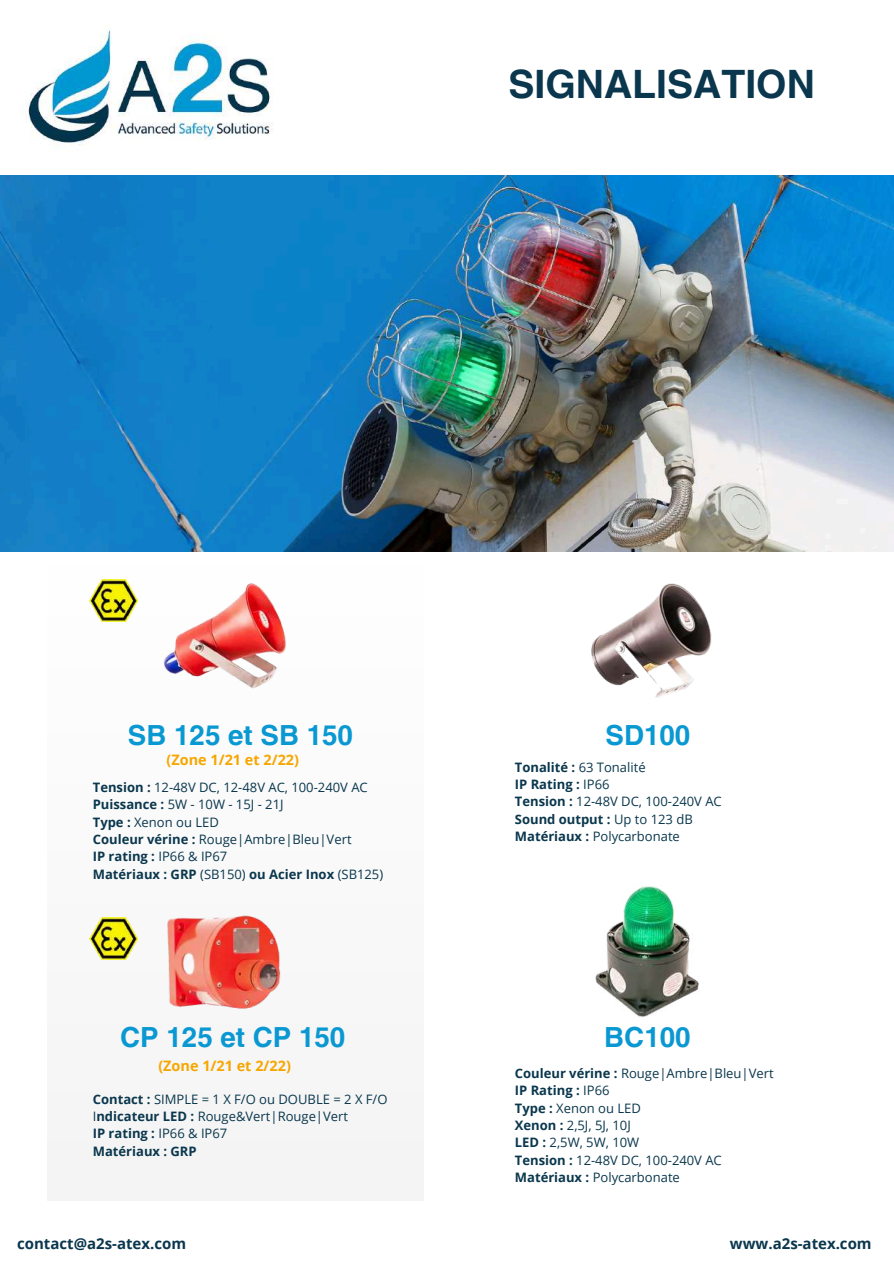
<style>
.page{position:relative;width:894px;height:1264px;background:#fff}
.page>*{position:absolute;margin:0;border:0;box-sizing:border-box;transform-origin:0 0}
.t1{font:700 39.15px "Helvetica LT Pro";color:#0a374d}
.t2{font:700 27.75px "Helvetica LT Pro";color:#0998d2}
.t3{font:700 15px "Open Sans";color:#0a374d}
.t4{font:700 14.4px "Open Sans";color:#f7a600}
.t5{font:13.05px/17.4px "Open Sans";color:#0a374d}
.s1{font-weight:700}
</style>
<div class="page">
<img style="left:28px;top:29px;width:244px;height:119px">
<img style="left:0;top:176px;width:893px;height:375px">
<img style="left:167px;top:915px;width:114px;height:94px">
<img style="left:163px;top:583px;width:123px;height:106px">
<img style="left:591px;top:583px;width:121px;height:115px">
<img style="left:595px;top:886px;width:104px;height:131px">
<img style="left:89px;top:579px;width:49px;height:42px">
<img style="left:89px;top:917px;width:49px;height:42px">
<h1 class="t1" style="left:508px;top:70px;width:308px">SIGNALISATION</h1>
<h2 class="t2" style="left:128px;top:725px;width:226px">SB 125 et SB 150</h2>
<p class="t4" style="left:166px;top:749px;width:134px">(Zone 1/21 et 2/22)</p>
<p class="t5" style="left:93px;top:778px;width:292px"><span class="s1">Tension :</span> 12-48V DC, 12-48V AC, 100-240V AC<br><span class="s1">Puissance :</span> 5W - 10W - 15J - 21J<br><span class="s1">Type :</span> Xenon ou LED<br><span class="s1">Couleur vérine :</span> Rouge|Ambre|Bleu|Vert<br><span class="s1">IP rating :</span> IP66 &amp; IP67<br><span class="s1">Matériaux : GRP</span> (SB150) <span class="s1">ou Acier Inox</span> (SB125)</p>
<h2 class="t2" style="left:120px;top:1026px;width:226px">CP 125 et CP 150</h2>
<p class="t4" style="left:158px;top:1055px;width:134px">(Zone 1/21 et 2/22)</p>
<p class="t5" style="left:93px;top:1089px;width:296px"><span class="s1">Contact :</span> SIMPLE = 1 X F/O ou DOUBLE = 2 X F/O<br>I<span class="s1">ndicateur LED :</span> Rouge&amp;Vert|Rouge|Vert<br><span class="s1">IP rating :</span> IP66 &amp; IP67<br><span class="s1">Matériaux : GRP</span></p>
<h2 class="t2" style="left:605px;top:725px;width:86px">SD100</h2>
<p class="t5" style="left:514px;top:758px;width:208px"><span class="s1">Tonalité :</span> 63 Tonalité<br><span class="s1">IP Rating :</span> IP66<br><span class="s1">Tension :</span> 12-48V DC, 100-240V AC<br><span class="s1">Sound output :</span> Up to 123 dB<br><span class="s1">Matériaux :</span> Polycarbonate</p>
<h2 class="t2" style="left:604px;top:1026px;width:88px">BC100</h2>
<p class="t5" style="left:514px;top:1064px;width:260px"><span class="s1">Couleur vérine :</span> Rouge|Ambre|Bleu|Vert<br><span class="s1">IP Rating :</span> IP66<br><span class="s1">Type :</span> Xenon ou LED<br><span class="s1">Xenon :</span> 2,5J, 5J, 10J<br><span class="s1">LED :</span> 2,5W, 5W, 10W<br><span class="s1">Tension :</span> 12-48V DC, 100-240V AC<br><span class="s1">Matériaux :</span> Polycarbonate</p>
<p class="t3" style="left:17px;top:1232px;width:170px">contact@a2s-atex.com</p>
<p class="t3" style="left:729px;top:1232px;width:143px">www.a2s-atex.com</p>
</div>
